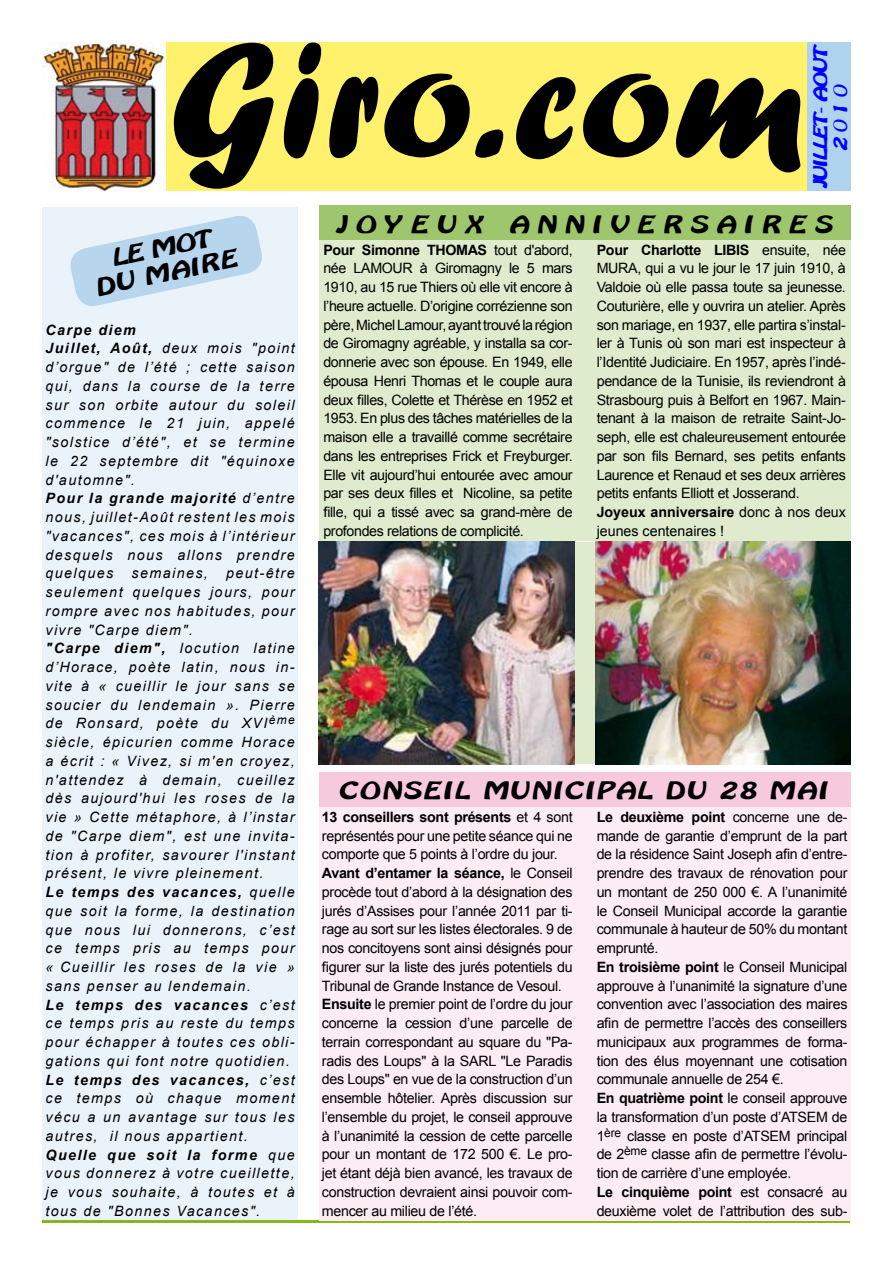
<style>
.page{position:relative;width:893px;height:1263px;background:#fff}
.page>*{position:absolute;margin:0;border:0;box-sizing:border-box;transform-origin:0 0}
.t1{font:171px "Forte";letter-spacing:.005em;color:#000}
.t2{font:21px/25.2px "BATAVIA";letter-spacing:.44em;color:#000;text-align:center}
.t3{font:21px "BATAVIA";letter-spacing:.15em;color:#000100}
.t4{font:16.5px/19.8px "BATAVIA";color:#00f;text-align:center}
.t5{font:14.25px/18.8px "Arial";letter-spacing:-.02em;color:#000}
.t6{font:italic 14.25px/18.8px "Arial";letter-spacing:.1em;color:#000}
.s1{font-weight:700}
</style>
<div class="page">
<div style="left:166px;top:43px;width:641px;height:148px;background:#fff16b"></div>
<div style="left:43px;top:207px;width:255px;height:1014px;background:#ebf3fa"></div>
<svg style="left:70px;top:216px;width:192px;height:90px"></svg>
<div style="left:807px;top:43px;width:43px;height:148px;background:#aed3ed"></div>
<div style="left:319px;top:238px;width:531px;height:303px;background:#deebcc"></div>
<img style="left:43px;top:43px;width:121px;height:148px">
<hr style="left:43px;top:1220px;width:807px;height:3px;background:#86b918">
<div style="left:319px;top:807px;width:531px;height:413px;background:#fcecf3"></div>
<div style="left:319px;top:773px;width:531px;height:34px;background:#f7c9dc"></div>
<div style="left:319px;top:206px;width:531px;height:34px;background:#9ec76d"></div>
<div style="left:319px;top:542px;width:531px;height:222px;background:#deebcc"></div>
<img style="left:595px;top:542px;width:255px;height:222px">
<img style="left:319px;top:541px;width:255px;height:223px">
<h1 class="t1" style="left:169px;top:1px;width:637px">Giro.com</h1>
<p class="t4" style="left:810px;top:188px;width:147px;rotate:-90deg">JUILLET- AOUT<br>2010</p>
<h2 class="t2" style="left:90px;top:249px;width:145px;rotate:-12deg">Le MOT<br>du maire</h2>
<p class="t6" style="left:45px;top:320px;width:251px"><span class="s1">Carpe diem<br>Juillet, Août,</span> deux mois "point d’orgue" de l’été ; cette saison qui, dans la course de la terre sur son orbite autour du soleil commence le 21 juin, appelé "solstice d’été", et se termine le 22 septembre dit "équinoxe d'automne".<br><span class="s1">Pour la grande majorité</span> d’entre nous, juillet-Août restent les mois "vacances", ces mois à l’intérieur desquels nous allons prendre quelques</p>
<p class="t6" style="left:45px;top:564px;width:251px;text-indent:181px">peut-être seulement quelques jours, pour rompre avec nos habitudes, pour vivre "Carpe diem".<br><span class="s1">"Carpe diem",</span> locution latine d’Horace, poète latin, nous in&shy;vite à « cueillir le jour sans se soucier du lendemain ». Pierre de Ronsard, poète du XVI<sup>ème </sup>siècle, épicurien comme Horace a écrit : « Vivez, si m'en croyez, n'attendez à demain, cueillez dès aujourd'hui les roses de la vie » Cette métaphore, à l’instar de "Carpe diem", est une invita&shy;tion à profiter, savourer l'instant présent, le vivre pleinement.<br><span class="s1">Le temps des vacances,</span> quelle que soit la forme, la destination que nous lui donnerons, c’est ce temps pris au temps pour « Cueillir les roses de la vie » sans penser au lendemain.<br><span class="s1">Le temps des vacances</span> c’est ce temps pris au reste du temps pour échapper à toutes ces obli&shy;gations qui font notre quotidien.<br><span class="s1">Le temps des vacances,</span> c’est ce temps où chaque moment vécu a un avantage sur tous les autres, il nous appartient.<br><span class="s1">Quelle que soit la forme</span> que vous donnerez à votre cueillette, je vous souhaite, à toutes et à tous de "Bonnes Vacances".</p>
<p class="t6" style="left:132px;top:564px;width:78px">semaines,</p>
<h2 class="t2" style="left:336px;top:210px;width:100px">JOYEU</h2>
<h2 class="t2" style="left:466px;top:210px;width:20px">X</h2>
<h2 class="t2" style="left:511px;top:210px;width:152px">ANNIVER</h2>
<h2 class="t2" style="left:692px;top:210px;width:50px">S AIRE</h2>
<h2 class="t2" style="left:816px;top:210px;width:18px">S</h2>
<p class="t5" style="left:323px;top:240px;width:251px;text-align:justify"><span class="s1">Pour Simonne THOMAS</span> tout d'abord, née LAMOUR à Giromagny le 5 mars 1910, au 15 rue Thiers où elle vit encore à l’heure actuelle. D’origine corrézienne son père, Michel Lamour, ayant trouvé la région de Giromagny agréable, y installa sa cor&shy;donnerie avec son épouse. En 1949, elle épousa Henri Thomas et le couple aura deux filles, Colette et Thérèse en 1952 et 1953. En plus des tâches matérielles de la maison elle a travaillé comme secrétaire dans les entreprises Frick et Freyburger.<br>Elle vit aujourd’hui entourée avec amour par ses deux filles et Nicoline, sa petite fille, qui a tissé avec sa grand-mère de profondes relations de complicité.</p>
<p class="t5" style="left:597px;top:240px;width:251px"><span class="s1">Pour Charlotte LIBIS</span> ensuite, née MURA, qui a vu le jour le 17 juin 1910, à Valdoie où elle passa toute sa jeunesse.<br>Couturière, elle y ouvrira un atelier. Après son mariage, en 1937, elle partira s’instal&shy;ler à Tunis où son mari est inspecteur à l’Identité Judiciaire. En 1957, après l’indé&shy;pendance de la Tunisie, ils reviendront à Strasbourg puis à Belfort en 1967. Main&shy;tenant à la maison de retraite Saint-Jo&shy;seph, elle est chaleureusement entourée par son fils Bernard, ses petits enfants Laurence et Renaud et ses deux arrières petits enfants Elliott et Josserand.<br><span class="s1">Joyeux anniversaire</span> donc à nos deux jeunes centenaires !</p>
<h2 class="t3" style="left:341px;top:774px;width:348px">CONSEIL MUNICIPAL DU</h2>
<h2 class="t3" style="left:721px;top:774px;width:94px">28 MAI</h2>
<p class="t5" style="left:322px;top:807px;width:252px"><span class="s1">13 conseillers sont présents</span> et 4 sont représentés pour une petite séance qui ne comporte que 5 points à l’ordre du jour.<br><span class="s1">Avant d’entamer la séance,</span> le Conseil procède tout d’abord à la désignation des jurés d’Assises pour l’année 2011 par ti&shy;rage au sort sur les listes électorales. 9 de nos concitoyens sont ainsi désignés pour figurer sur la liste des jurés potentiels du Tribunal de Grande Instance de Vesoul.<br><span class="s1">Ensuite</span> le premier point de l’ordre du jour concerne la cession d’une parcelle de terrain correspondant au square du "Pa&shy;radis des Loups" à la SARL "Le Paradis des Loups" en vue de la construction d’un ensemble hôtelier. Après discussion sur l’ensemble du projet, le conseil approuve à l’unanimité la cession de cette parcelle pour un montant de 172 500 €. Le pro&shy;jet étant déjà bien avancé, les travaux de construction devraient ainsi pouvoir com&shy;mencer au milieu de l’été.</p>
<p class="t5" style="left:597px;top:807px;width:252px"><span class="s1">Le deuxième point</span> concerne une de&shy;mande de garantie d’emprunt de la part de la résidence Saint Joseph afin d’entre&shy;prendre des travaux de rénovation pour un montant de 250 000 €. A l’unanimité le Conseil Municipal accorde la garantie communale à hauteur de 50% du montant emprunté.<br><span class="s1">En troisième point</span> le Conseil Municipal approuve à l’unanimité la signature d’une convention avec l’association des maires afin de permettre l’accès des conseillers municipaux aux programmes de forma&shy;tion des élus moyennant une cotisation communale annuelle de 254 €.<br><span class="s1">En quatrième point</span> le conseil approuve la transformation d’un poste d’ATSEM de 1<sup>ère</sup> classe en poste d’ATSEM principal de 2<sup>ème</sup> classe afin de permettre l’évolu&shy;tion de carrière d’une employée.<br><span class="s1">Le cinquième point</span> est consacré au deuxième volet de l’attribution des sub-</p>
</div>
